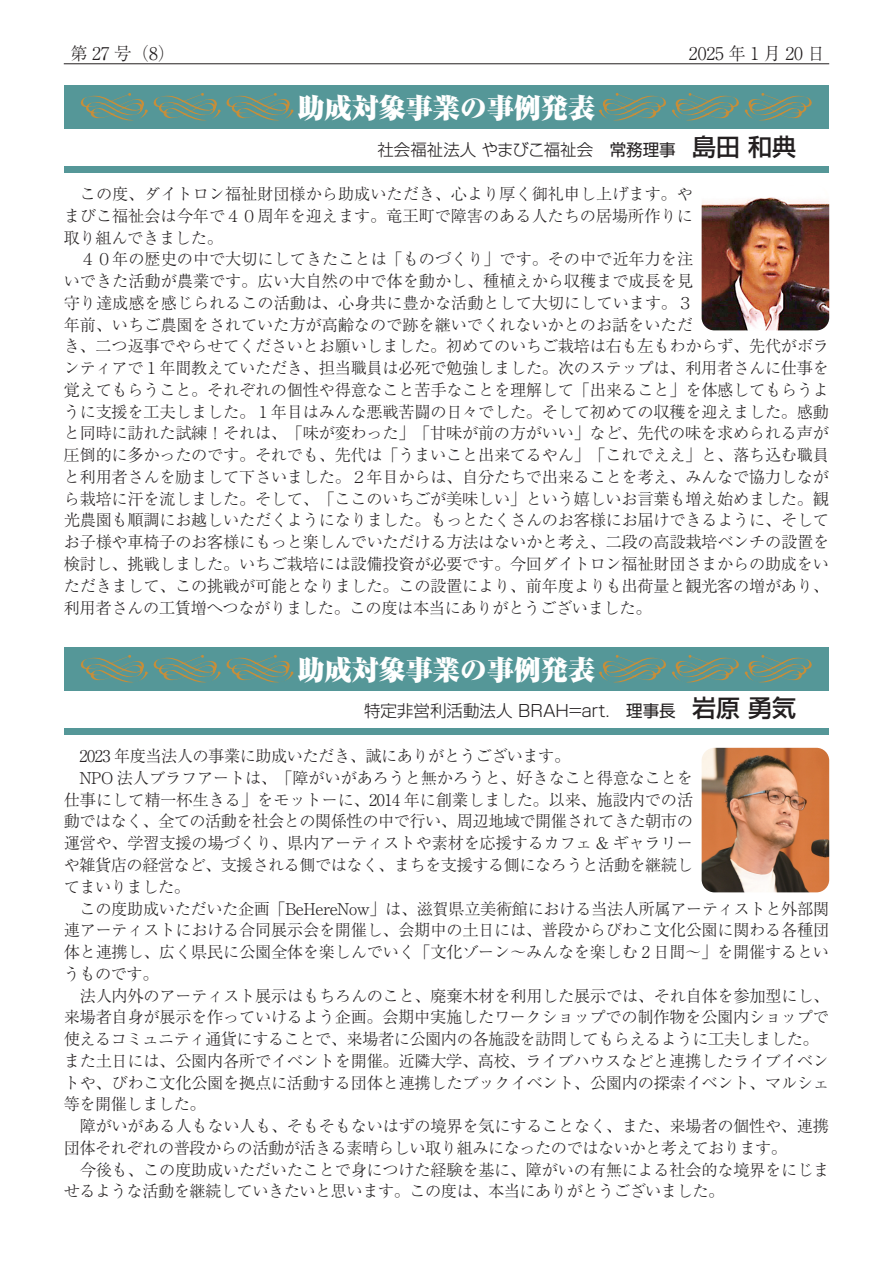
<style>
.page{position:relative;width:893px;height:1263px;background:#fff}
.page>*{position:absolute;margin:0;border:0;box-sizing:border-box;transform-origin:0 0}
.t1{font:27px "Ryumin Pro Ultra 90 pv RKSJ H";color:#fff}
.t2{font:300 17.55px "Ryumin Pro";letter-spacing:.25em;color:#231f20}
.t3{font:300 17.55px "Ryumin Pro";letter-spacing:.125em;color:#231f20}
.t4{font:16.5px "Shin Go Pro Light 90 pv RKSJ H";color:#231f20}
.t5{font:300 16.2px/21.8px "Ryumin Pro";letter-spacing:-.015em;color:#231f20}
.s1{font-family:"Shin Go Pro Regular 90 pv RKSJ H"}
.s2{font-family:"Shin Go Pro Medium 90 pv RKSJ H";font-size:24px}
</style>
<div class="page">
<div style="left:64px;top:85px;width:765px;height:43px;background:#559798"></div>
<div style="left:64px;top:166px;width:765px;height:6px;background:#559798"></div>
<svg style="left:79px;top:93px;width:214px;height:36px"></svg>
<svg style="left:599px;top:93px;width:214px;height:36px"></svg>
<div style="left:64px;top:647px;width:765px;height:43px;background:#559798"></div>
<div style="left:64px;top:728px;width:765px;height:6px;background:#559798"></div>
<svg style="left:79px;top:655px;width:214px;height:36px"></svg>
<svg style="left:599px;top:655px;width:214px;height:36px"></svg>
<img style="left:702px;top:197px;width:127px;height:133px">
<img style="left:702px;top:748px;width:127px;height:144px">
<hr style="left:64px;top:63px;width:765px;height:1px;background:#231f20">
<p class="t3" style="left:70px;top:39px;width:107px">第 27 号（8）</p>
<p class="t2" style="left:689px;top:39px;width:138px">2025年1月20日</p>
<h1 class="t1" style="left:298px;top:87px;width:298px">助成対象事業の事例発表</h1>
<p class="t4" style="left:377px;top:136px;width:453px">社会福祉法人 やまびこ福祉会　<span class="s1">常務理事</span> <span class="s2">島田 和典</span><span class="s1">　　</span></p>
<p class="t5" style="left:64px;top:182px;width:767px">　この度、ダイトロン福祉財団様から助成いただき、心より厚く御礼申し上げます。や<br>まびこ福祉会は今年で４０周年を迎えます。竜王町で障害のある人たちの居場所作りに<br>取り組んできました。<br>　４０年の歴史の中で大切にしてきたことは「ものづくり」です。その中で近年力を注<br>いできた活動が農業です。広い大自然の中で体を動かし、種植えから収穫まで成長を見<br>守り達成感を感じられるこの活動は、心身共に豊かな活動として大切にしています。３<br>年前、いちご農園をされていた方が高齢なので跡を継いでくれないかとのお話をいただ<br>き、二つ返事でやらせてくださいとお願いしました。初めてのいちご栽培は右も左もわからず、先代がボランティアで１年間教えていただき、担当職員は必死で勉強しました。次のステップは、利用者さんに仕事を覚えてもらうこと。それぞれの個性や得意なこと苦手なことを理解して「出来ること」を体感してもらうように支援を工夫しました。１年目はみんな悪戦苦闘の日々でした。そして初めての収穫を迎えました。感動と同時に訪れた試練！それは、「味が変わった」「甘味が前の方がいい」など、先代の味を求められる声が圧倒的に多かったのです。それでも、先代は「うまいこと出来てるやん」「これでええ」と、落ち込む職員と利用者さんを励まして下さいました。２年目からは、自分たちで出来ることを考え、みんなで協力しながら栽培に汗を流しました。そして、「ここのいちごが美味しい」という嬉しいお言葉も増え始めました。観光農園も順調にお越しいただくようになりました。もっとたくさんのお客様にお届けできるように、そしてお子様や車椅子のお客様にもっと楽しんでいただける方法はないかと考え、二段の高設栽培ベンチの設置を検討し、挑戦しました。いちご栽培には設備投資が必要です。今回ダイトロン福祉財団さまからの助成をいただきまして、この挑戦が可能となりました。この設置により、前年度よりも出荷量と観光客の増があり、利用者さんの工賃増へつながりました。この度は本当にありがとうございました。</p>
<h1 class="t1" style="left:298px;top:649px;width:298px">助成対象事業の事例発表</h1>
<p class="t4" style="left:364px;top:698px;width:467px">特定非営利活動法人 BRAH=art.　<span class="s1">理事長</span> <span class="s2">岩原 勇気</span><span class="s1">　　</span></p>
<p class="t5" style="left:64px;top:744px;width:767px">　2023 年度当法人の事業に助成いただき、誠にありがとうございます。<br>　NPO 法人ブラフアートは、「障がいがあろうと無かろうと、好きなこと得意なことを<br>仕事にして精一杯生きる」をモットーに、2014 年に創業しました。以来、施設内での活<br>動ではなく、全ての活動を社会との関係性の中で行い、周辺地域で開催されてきた朝市の<br>運営や、学習支援の場づくり、県内アーティストや素材を応援するカフェ &amp; ギャラリー<br>や雑貨店の経営など、支援される側ではなく、まちを支援する側になろうと活動を継続し<br>てまいりました。<br>　この度助成いただいた企画「BeHereNow」は、滋賀県立美術館における当法人所属アーティストと外部関連アーティストにおける合同展示会を開催し、会期中の土日には、普段からびわこ文化公園に関わる各種団体と連携し、広く県民に公園全体を楽しんでいく「文化ゾーン〜みんなを楽しむ 2 日間〜」を開催するというものです。<br>　法人内外のアーティスト展示はもちろんのこと、廃棄木材を利用した展示では、それ自体を参加型にし、来場者自身が展示を作っていけるよう企画。会期中実施したワークショップでの制作物を公園内ショップで使えるコミュニティ通貨にすることで、来場者に公園内の各施設を訪問してもらえるように工夫しました。また土日には、公園内各所でイベントを開催。近隣大学、高校、ライブハウスなどと連携したライブイベントや、びわこ文化公園を拠点に活動する団体と連携したブックイベント、公園内の探索イベント、マルシェ等を開催しました。<br>　障がいがある人もない人も、そもそもないはずの境界を気にすることなく、また、来場者の個性や、連携団体それぞれの普段からの活動が活きる素晴らしい取り組みになったのではないかと考えております。<br>　今後も、この度助成いただいたことで身につけた経験を基に、障がいの有無による社会的な境界をにじませるような活動を継続していきたいと思います。この度は、本当にありがとうございました。</p>
</div>
